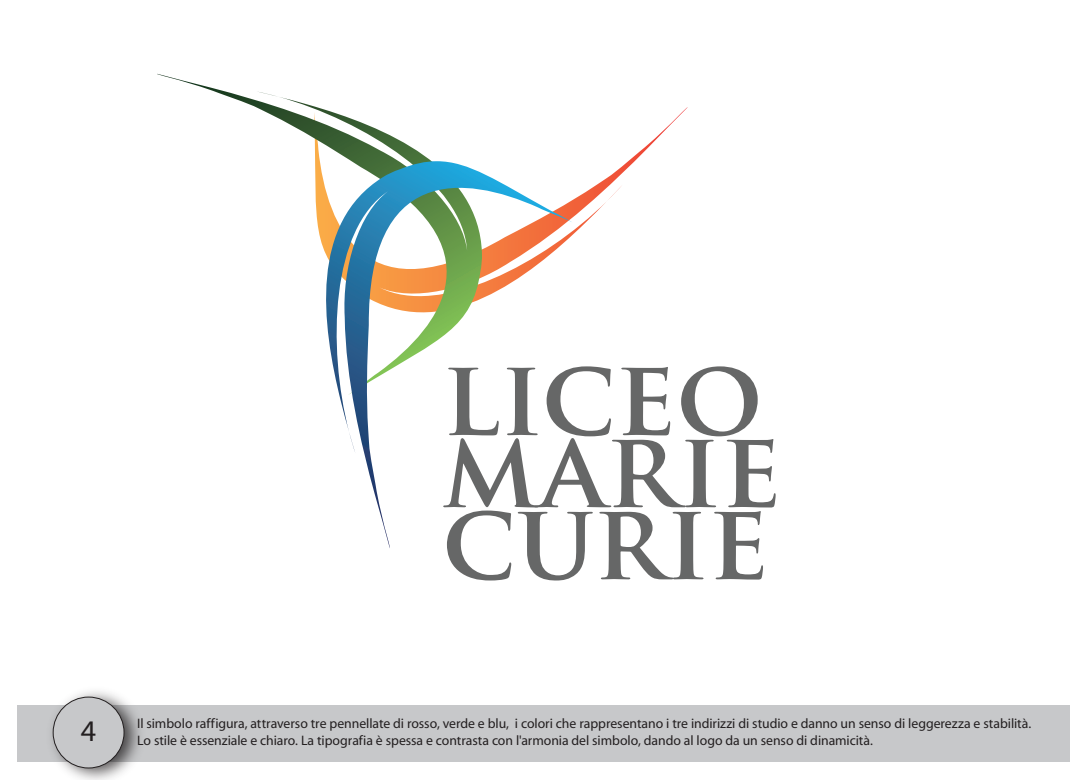
<style>
.page{position:relative;width:1088px;height:780px;background:#fff}
.page>*{position:absolute;margin:0;border:0;box-sizing:border-box;transform-origin:0 0}
.t1{font:700 105px "Trajan Pro";color:#666767}
.t2{font:30px "Myriad";color:#231f20}
.t3{font:13.75px/16.5px "Myriad";letter-spacing:-.005em;color:#231f20}
</style>
<div class="page">
<div style="left:18px;top:705px;width:1052px;height:57px;background:#c7c8ca"></div>
<svg style="left:573px;top:107px;width:115px;height:128px"></svg>
<svg style="left:157px;top:74px;width:274px;height:87px"></svg>
<svg style="left:315px;top:161px;width:258px;height:387px"></svg>
<img style="left:52px;top:691px;width:88px;height:89px">
<div style="left:53px;top:697px;width:71px;height:71px;background:#c7c8ca;border-radius:50%"></div>
<div style="left:53px;top:696px;width:71px;height:72px;border:1px solid #231f20;border-radius:50%"></div>
<h1 class="t1" style="left:442px;top:331px;width:322px">LICEO</h1>
<h1 class="t1" style="left:442px;top:403px;width:341px">MARIE</h1>
<h1 class="t1" style="left:442px;top:475px;width:328px">CURIE</h1>
<h2 class="t2" style="left:81px;top:716px;width:17px">4</h2>
<p class="t3" style="left:137px;top:715px;width:896px">Il simbolo raffigura, attraverso tre pennellate di rosso, verde e blu, i colori che rappresentano i tre indirizzi di studio e danno un senso di leggerezza e stabilità.<br>Lo stile è essenziale e chiaro. La tipografia è spessa e contrasta con l'armonia del simbolo, dando al logo da un senso di dinamicità.</p>
</div>
